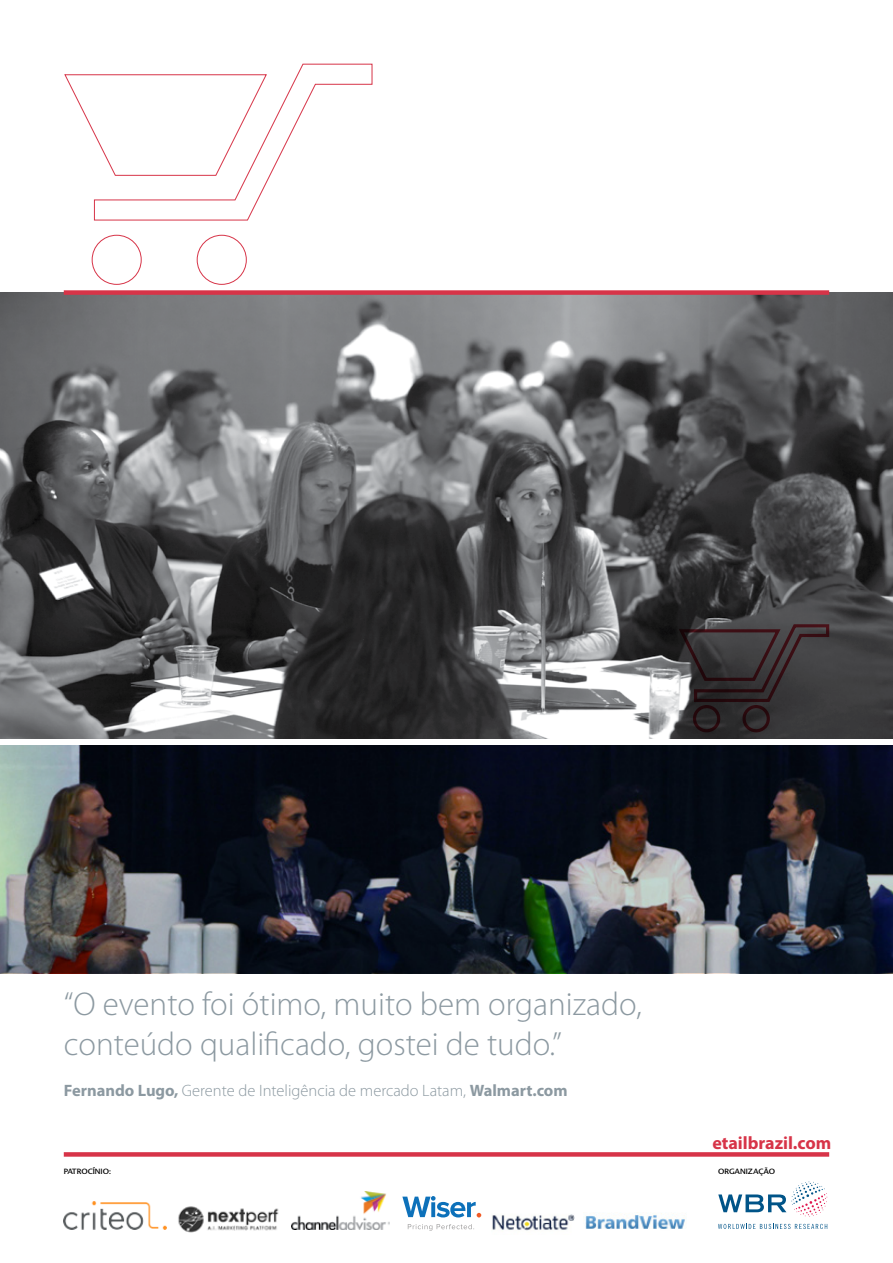
<style>
.page{position:relative;width:893px;height:1263px;background:#fff}
.page>*{position:absolute;margin:0;border:0;box-sizing:border-box;transform-origin:0 0}
.t1{font:300 33px/39.6px "Myriad Pro";color:#8c99a1}
.t2{font:700 18px "Myriad Pro";color:#d73448}
.t3{font:300 16.5px "Myriad Pro";color:#8c99a1}
.t4{font:7.5px "Advert";color:#000}
.s1{font-weight:700}
</style>
<div class="page">
<svg style="left:718px;top:1181px;width:109px;height:36px"></svg>
<svg style="left:718px;top:1224px;width:109px;height:5px"></svg>
<svg style="left:408px;top:1224px;width:66px;height:7px"></svg>
<svg style="left:402px;top:1196px;width:79px;height:21px"></svg>
<img style="left:64px;top:1201px;width:102px;height:28px">
<img style="left:291px;top:1192px;width:99px;height:38px">
<img style="left:178px;top:1206px;width:101px;height:27px">
<img style="left:492px;top:1214px;width:83px;height:17px">
<img style="left:585px;top:1212px;width:100px;height:17px">
<img style="left:0;top:293px;width:893px;height:445px">
<div style="left:64px;top:1152px;width:765px;height:5px;background:#d73448"></div>
<div style="left:64px;top:290px;width:765px;height:5px;background:#d73448"></div>
<svg style="left:677px;top:623px;width:154px;height:81px;background:#403a3c"></svg>
<div style="left:693px;top:705px;width:27px;height:27px;border:3px solid #d73448;border-radius:50%"></div>
<div style="left:742px;top:705px;width:28px;height:27px;border:3px solid #d73448;border-radius:50%"></div>
<svg style="left:64px;top:63px;width:309px;height:158px"></svg>
<div style="left:92px;top:235px;width:50px;height:50px;border:1px solid #d73448;border-radius:50%"></div>
<div style="left:197px;top:235px;width:50px;height:50px;border:1px solid #d73448;border-radius:50%"></div>
<img style="left:0;top:745px;width:893px;height:228px">
<p class="t1" style="left:64px;top:985px;width:579px">“O evento foi ótimo, muito bem organizado, conteúdo qualificado, gostei de tudo.”</p>
<p class="t3" style="left:64px;top:1082px;width:505px"><span class="s1">Fernando Lugo,</span> Gerente de Inteligência de mercado Latam, <span class="s1">Walmart.com</span></p>
<p class="t4" style="left:64px;top:1167px;width:49px">PATROCÍNIO:</p>
<p class="t2" style="left:712px;top:1133px;width:121px">etailbrazil.com</p>
<p class="t4" style="left:718px;top:1167px;width:58px">ORGANIZAÇÃO</p>
</div>
